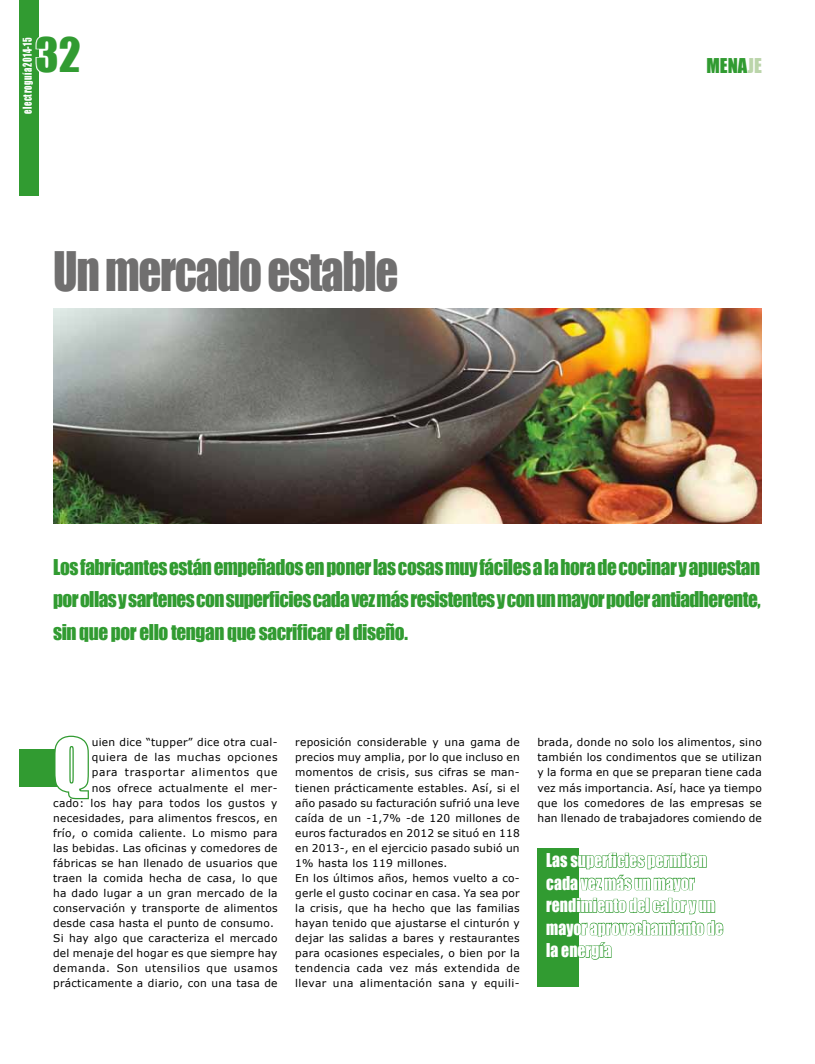
<style>
.page{position:relative;width:815px;height:1064px;background:#fff}
.page>*{position:absolute;margin:0;border:0;box-sizing:border-box;transform-origin:0 0}
.t1{font:67.5px "Impact";color:#fff}
.t2{font:50px "Impact";letter-spacing:-.03em;color:#706f6f;scale:.9 1}
.t3{font:43.75px "Impact";color:#319b31}
.t4{font:20px/32.5px "Impact";letter-spacing:-.02em;color:#319b31;text-align:justify;scale:.96 1}
.t5{font:18.75px "Impact";color:#319b31}
.t6{font:17.5px/22.5px "Impact";color:#fff;scale:.9 1}
.t7{font:11.25px "Impact";letter-spacing:.07em;color:#fff;scale:.75 1}
.t8{font:10.62px/15px "Verdana";letter-spacing:.025em;color:#000}
.t9{font:10.62px "Verdana";letter-spacing:.05em;color:#000}
.t10{font:10.62px "Verdana";letter-spacing:.07em;color:#000}
.s1{color:#bbd5aa}
</style>
<div class="page">
<div style="left:19px;top:0;width:20px;height:195px;background:#319b31"></div>
<svg style="left:35px;top:37px;width:4px;height:35px"></svg>
<div style="left:19px;top:749px;width:45px;height:37px;background:#319b31"></div>
<img style="left:53px;top:308px;width:709px;height:215px">
<svg style="left:53px;top:735px;width:36px;height:65px"></svg>
<div style="left:537px;top:848px;width:42px;height:138px;background:#319b31"></div>
<svg style="left:579px;top:852px;width:144px;height:107px"></svg>
<p class="t7" style="left:19px;top:114px;width:104px;rotate:-90deg">electroguía2014-15</p>
<h3 class="t3" style="left:35px;top:21px;width:47px">32</h3>
<h2 class="t2" style="left:53px;top:232px;width:385px">Un mercado estable</h2>
<h3 class="t5" style="left:706px;top:51px;width:57px">MENA<span class="s1">JE</span></h3>
<p class="t4" style="left:53px;top:549px;width:738px">Los fabricantes están empeñados en poner las cosas muy fáciles a la hora de cocinar y apuestan por ollas y sartenes con superficies cada vez más resistentes y con un mayor poder antiadherente, sin que por ello tengan que sacrificar el diseño.</p>
<h1 class="t1" style="left:53px;top:712px;width:38px">Q</h1>
<p class="t8" style="left:92px;top:734px;width:187px">uien dice “tupper” dice otra cual-</p>
<p class="t9" style="left:92px;top:750px;width:187px">quiera de las muchas opciones</p>
<p class="t10" style="left:92px;top:765px;width:187px">para trasportar alimentos que</p>
<p class="t8" style="left:92px;top:779px;width:187px">nos ofrece actualmente el mer-</p>
<p class="t8" style="left:53px;top:794px;width:226px">cado: los hay para todos los gustos y</p>
<p class="t8" style="left:53px;top:809px;width:226px">necesidades, para alimentos frescos, en</p>
<p class="t8" style="left:53px;top:824px;width:226px">frío, o comida caliente. Lo mismo para</p>
<p class="t8" style="left:53px;top:839px;width:226px">las bebidas. Las oficinas y comedores de</p>
<p class="t8" style="left:53px;top:854px;width:226px">fábricas se han llenado de usuarios que</p>
<p class="t8" style="left:53px;top:869px;width:226px">traen la comida hecha de casa, lo que</p>
<p class="t8" style="left:53px;top:884px;width:226px">ha dado lugar a un gran mercado de la</p>
<p class="t8" style="left:53px;top:899px;width:226px">conservación y transporte de alimentos</p>
<p class="t8" style="left:53px;top:914px;width:222px">desde casa hasta el punto de consumo.</p>
<p class="t8" style="left:53px;top:929px;width:226px">Si hay algo que caracteriza el mercado</p>
<p class="t8" style="left:53px;top:944px;width:226px">del menaje del hogar es que siempre hay</p>
<p class="t9" style="left:53px;top:960px;width:226px">demanda. Son utensilios que usamos</p>
<p class="t8" style="left:53px;top:974px;width:226px">prácticamente a diario, con una tasa de</p>
<p class="t8" style="left:295px;top:734px;width:226px">reposición considerable y una gama de precios muy amplia, por lo que incluso en momentos de crisis, sus cifras se man&shy;tienen prácticamente estables. Así, si el año pasado su facturación sufrió una leve caída de un -1,7% -de 120 millones de euros facturados en 2012 se situó en 118 en 2013-, en el ejercicio pasado subió un 1% hasta los 119 millones.<br>En los últimos años, hemos vuelto a co&shy;gerle el gusto cocinar en casa. Ya sea por la crisis, que ha hecho que las familias hayan tenido que ajustarse el cinturón y dejar las salidas a bares y restaurantes para ocasiones especiales, o bien por la tendencia cada vez más extendida de llevar una alimentación sana y equili-</p>
<p class="t8" style="left:537px;top:734px;width:226px;text-align:justify">brada, donde no solo los alimentos, sino también los condimentos que se utilizan y la forma en que se preparan tiene cada vez más importancia. Así, hace ya tiempo que los comedores de las empresas se han llenado de trabajadores comiendo de</p>
<h3 class="t6" style="left:546px;top:848px;width:198px">Las superficies permiten cada vez más un mayor rendimiento del calor y un mayor aprovechamiento de la energía</h3>
</div>
